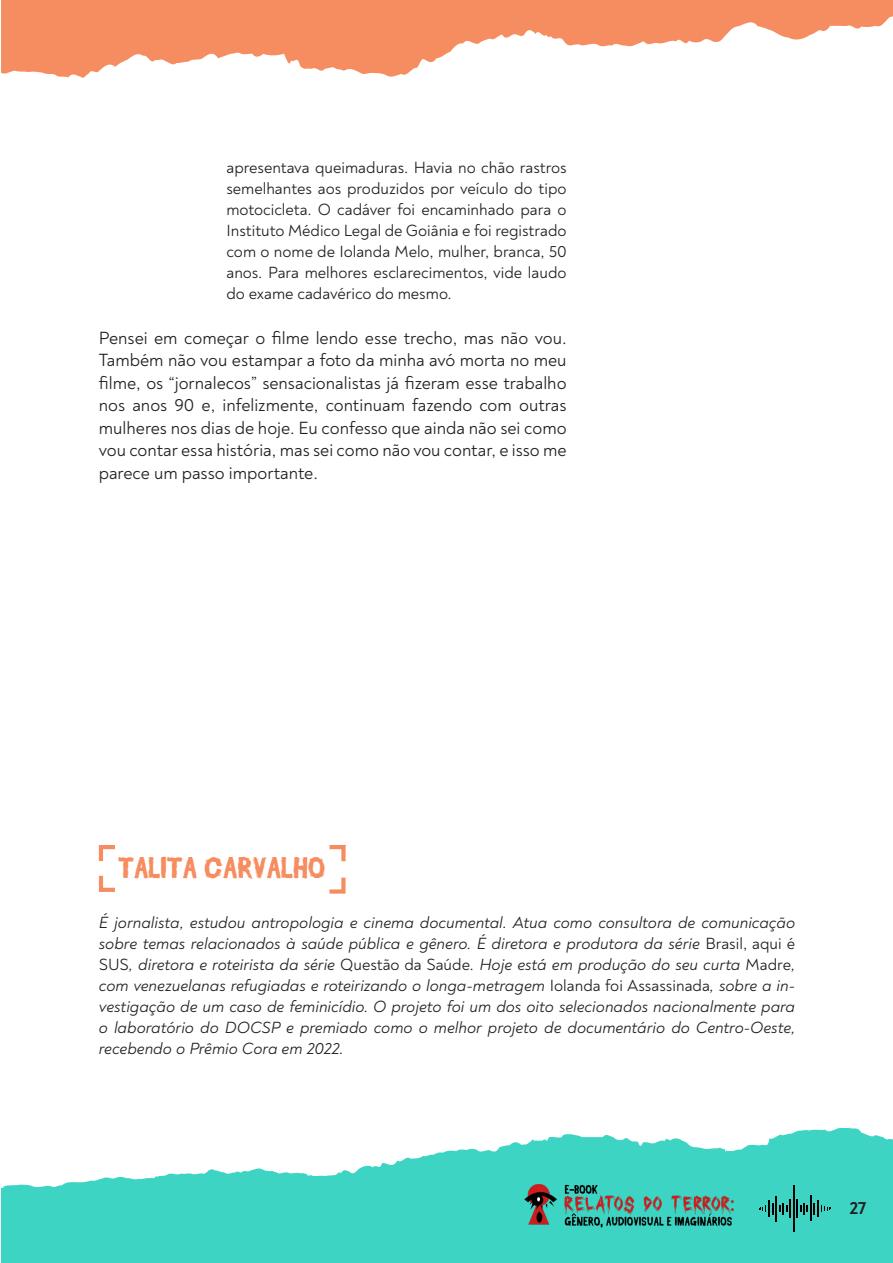
<style>
.page{position:relative;width:893px;height:1263px;background:#fff}
.page>*{position:absolute;margin:0;border:0;box-sizing:border-box;transform-origin:0 0}
.t1{font:30px "Dead Font Walking";color:#f68d60}
.t2{font:18px/22.5px "Noah";color:#231f20;text-align:justify}
.t3{font:700 18px "Noah";color:#231f20}
.t4{font:italic 16.5px/21px "Noah";color:#231f20;text-align:justify}
.t5{font:16.5px/21px "Noah";color:#231f20;text-align:justify}
.s1{font-style:normal}
</style>
<div class="page">
<svg style="left:1px;top:1128px;width:892px;height:135px;fill:#3dd4c4"></svg>
<svg style="left:1px;top:0;width:892px;height:78px;fill:#f68d60"></svg>
<img style="left:500px;top:1173px;width:245px;height:63px">
<hr style="left:793px;top:1185px;width:1px;height:47px;background:#000">
<svg style="left:759px;top:1196px;width:72px;height:25px;background:#2c9b8f"></svg>
<svg style="left:98px;top:845px;width:17px;height:16px"></svg>
<svg style="left:98px;top:875px;width:17px;height:17px"></svg>
<svg style="left:329px;top:877px;width:17px;height:17px"></svg>
<svg style="left:329px;top:845px;width:17px;height:17px"></svg>
<p class="t5" style="left:226px;top:157px;width:342px">apresentava queimaduras. Havia no chão rastros semelhantes aos produzidos por veículo do tipo motocicleta. O cadáver foi encaminhado para o Instituto Médico Legal de Goiânia e foi registrado com o nome de Iolanda Melo, mulher, branca, 50 anos. Para melhores esclarecimentos, vide laudo do exame cadavérico do mesmo.</p>
<p class="t2" style="left:99px;top:327px;width:469px">Pensei em começar o filme lendo esse trecho, mas não vou.<br>Também não vou estampar a foto da minha avó morta no meu filme, os “jornalecos” sensacionalistas já fizeram esse trabalho nos anos 90 e, infelizmente, continuam fazendo com outras mulheres nos dias de hoje. Eu confesso que ainda não sei como vou contar essa história, mas sei como não vou contar, e isso me parece um passo importante.</p>
<p class="t1" style="left:119px;top:853px;width:209px">TALITA CARVALHO</p>
<p class="t4" style="left:99px;top:912px;width:698px">É jornalista, estudou antropologia e cinema documental. Atua como consultora de comunicação sobre temas relacionados à saúde pública e gênero. É diretora e produtora da série <span class="s1">Brasil, aqui é SUS</span>, diretora e roteirista da série <span class="s1">Questão da Saúde</span>. Hoje está em produção do seu curta <span class="s1">Madre</span>, com venezuelanas refugiadas e roteirizando o longa-metragem <span class="s1">Iolanda foi Assassinada</span>, sobre a in&shy;vestigação de um caso de feminicídio. O projeto foi um dos oito selecionados nacionalmente para o laboratório do DOCSP e premiado como o melhor projeto de documentário do Centro-Oeste, recebendo o Prêmio Cora em 2022.</p>
<p class="t3" style="left:849px;top:1196px;width:18px">27</p>
</div>
